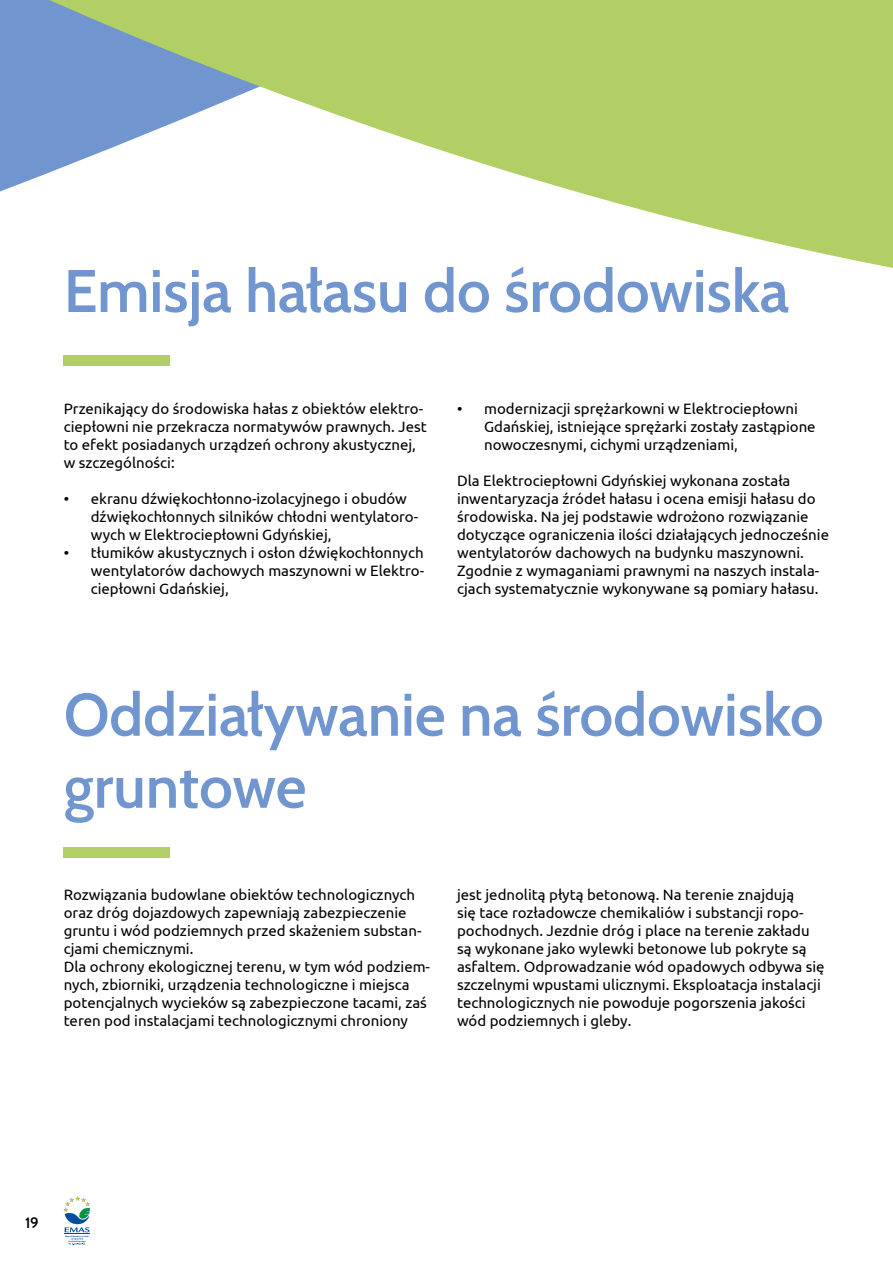
<style>
.page{position:relative;width:893px;height:1263px;background:#fff}
.page>*{position:absolute;margin:0;border:0;box-sizing:border-box;transform-origin:0 0}
.t1{font:600 60px/72px "Cabin";color:#7196cf}
.t2{font:15px/18px "Ubuntu";color:#000}
.t3{font:600 15px "Cabin";color:#000}
</style>
<div class="page">
<svg style="left:0;top:0;width:893px;height:268px;fill:#b2cf65"></svg>
<svg style="left:63px;top:1196px;width:27px;height:49px"></svg>
<div style="left:64px;top:355px;width:106px;height:10px;background:#b2cf65"></div>
<div style="left:64px;top:847px;width:106px;height:11px;background:#b2cf65"></div>
<h1 class="t1" style="left:64px;top:251px;width:727px">Emisja hałasu do środowiska</h1>
<p class="t2" style="left:64px;top:399px;width:365px">Przenikający do środowiska hałas z obiektów elektro&shy;ciepłowni nie przekracza normatywów prawnych. Jest to efekt posiadanych urządzeń ochrony akustycznej, w szczególności:</p>
<p class="t2" style="left:91px;top:489px;width:329px;text-indent:-27px">• ekranu dźwiękochłonno-izolacyjnego i obudów dźwiękochłonnych silników chłodni wentylatoro&shy;wych w Elektrociepłowni Gdyńskiej,</p>
<p class="t2" style="left:91px;top:543px;width:335px;text-align:justify;text-indent:-27px">• tłumików akustycznych i osłon dźwiękochłonnych wentylatorów dachowych maszynowni w Elektro&shy;ciepłowni Gdańskiej,</p>
<p class="t2" style="left:484px;top:399px;width:333px;text-indent:-27px">• modernizacji sprężarkowni w Elektrociepłowni<br>Gdańskiej, istniejące sprężarki zostały zastąpione nowoczesnymi, cichymi urządzeniami,</p>
<p class="t2" style="left:457px;top:471px;width:373px">Dla Elektrociepłowni Gdyńskiej wykonana została inwentaryzacja źródeł hałasu i ocena emisji hałasu do środowiska. Na jej podstawie wdrożono rozwiązanie dotyczące ograniczenia ilości działających jednocześnie wentylatorów dachowych na budynku maszynowni.<br>Zgodnie z wymaganiami prawnymi na naszych instala&shy;cjach systematycznie wykonywane są pomiary hałasu.</p>
<h1 class="t1" style="left:64px;top:675px;width:761px">Oddziaływanie na środowisko gruntowe</h1>
<p class="t2" style="left:64px;top:885px;width:368px">Rozwiązania budowlane obiektów technologicznych oraz dróg dojazdowych zapewniają zabezpieczenie gruntu i wód podziemnych przed skażeniem substan&shy;cjami chemicznymi.<br>Dla ochrony ekologicznej terenu, w tym wód podziem&shy;nych, zbiorniki, urządzenia technologiczne i miejsca potencjalnych wycieków są zabezpieczone tacami, zaś teren pod instalacjami technologicznymi chroniony</p>
<p class="t2" style="left:457px;top:885px;width:369px">jest jednolitą płytą betonową. Na terenie znajdują<br>się tace rozładowcze chemikaliów i substancji ropo&shy;pochodnych. Jezdnie dróg i place na terenie zakładu są wykonane jako wylewki betonowe lub pokryte są asfaltem. Odprowadzanie wód opadowych odbywa się szczelnymi wpustami ulicznymi. Eksploatacja instalacji technologicznych nie powoduje pogorszenia jakości wód podziemnych i gleby.</p>
<p class="t3" style="left:25px;top:1210px;width:15px">19</p>
</div>
